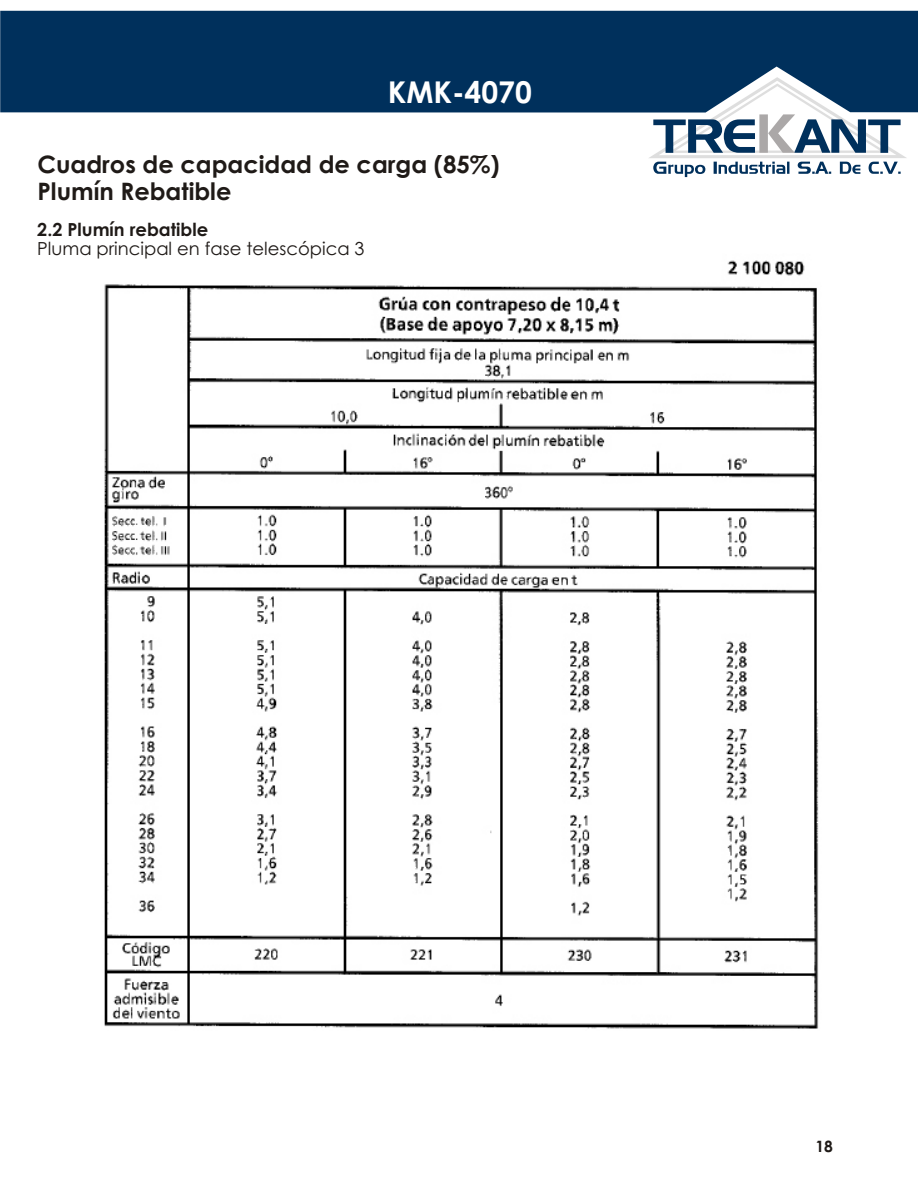
<style>
.page{position:relative;width:918px;height:1188px;background:#fff}
.page>*{position:absolute;margin:0;border:0;box-sizing:border-box;transform-origin:0 0}
.t1{font:700 30px "Century Gothic";color:#fff}
.t2{font:700 24px "Century Gothic";color:#1f1a17}
.t3{font:18px "Century Gothic";color:#1f1a17}
.t4{font:700 18px "Century Gothic";color:#1f1a17}
.t5{font:700 15.6px "Century Gothic";color:#1f1a17}
</style>
<div class="page">
<img style="left:104px;top:260px;width:715px;height:769px">
<div style="left:0;top:11px;width:918px;height:102px;background:#00305c"></div>
<svg style="left:648px;top:77px;width:259px;height:100px"></svg>
<p class="t1" style="left:388px;top:76px;width:145px">KMK-4070</p>
<p class="t2" style="left:38px;top:151px;width:464px">Cuadros de capacidad de carga (85%)</p>
<p class="t2" style="left:38px;top:178px;width:195px">Plumín Rebatible</p>
<p class="t4" style="left:37px;top:219px;width:172px">2.2 Plumín rebatible</p>
<p class="t3" style="left:37px;top:239px;width:329px">Pluma principal en fase telescópica 3</p>
<p class="t5" style="left:815px;top:1137px;width:19px">18</p>
</div>
